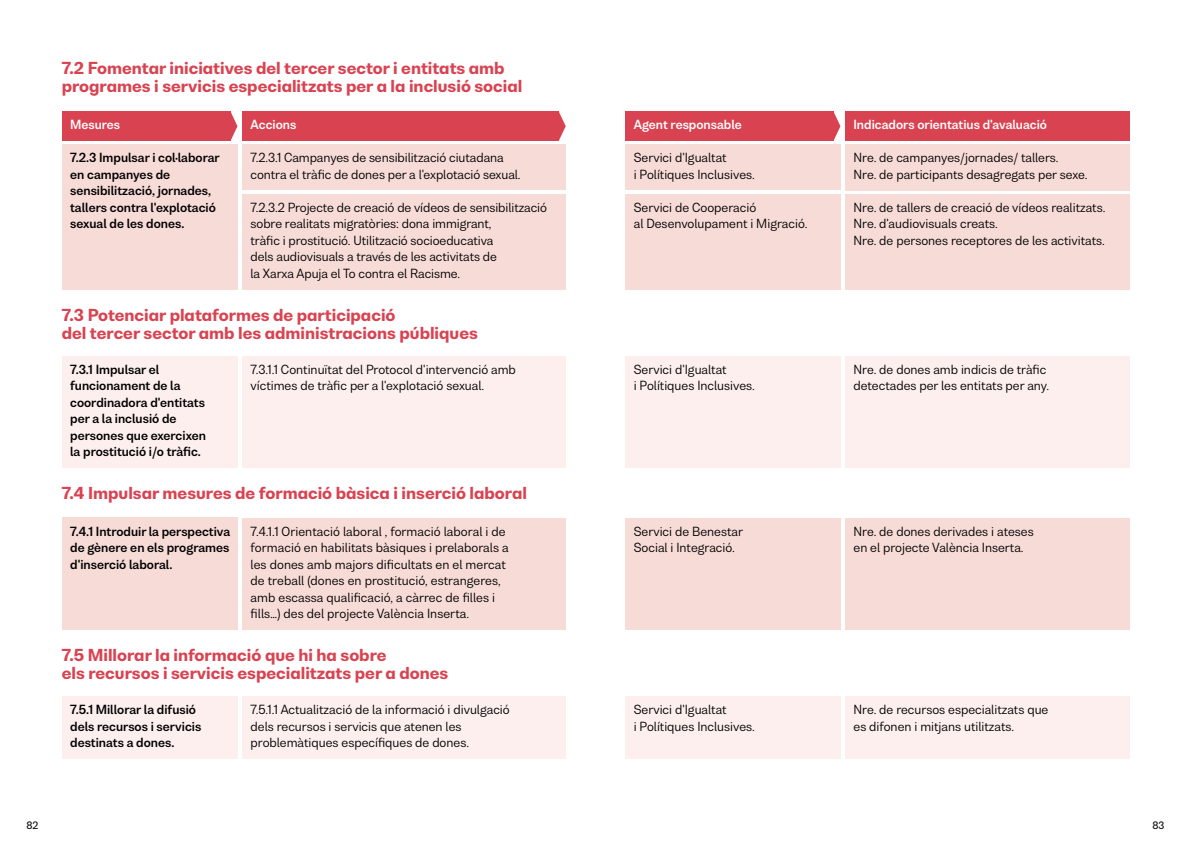
<style>
.page{position:relative;width:1191px;height:851px;background:#fff}
.page>*{position:absolute;margin:0;border:0;box-sizing:border-box;transform-origin:0 0}
.t1{font:800 15.75px/18px "Bw Nista Geometric";color:#d94351}
.t2{font:12px/16.5px "Bw Nista Grotesk";color:#000;scale:.96 1}
.t3{font:700 12px/16.5px "Bw Nista Grotesk";color:#000;scale:.96 1}
.t4{font:700 12px "Bw Nista Grotesk";color:#fff;scale:.96 1}
.t5{font:500 9.75px "Bw Nista Grotesk";color:#000;scale:.96 1}
</style>
<div class="page">
<svg style="left:231px;top:112px;width:6px;height:28px"></svg>
<svg style="left:559px;top:112px;width:7px;height:28px"></svg>
<div style="left:62px;top:112px;width:169px;height:29px;background:#d94351"></div>
<div style="left:242px;top:112px;width:317px;height:29px;background:#d94351"></div>
<svg style="left:833px;top:112px;width:7px;height:29px"></svg>
<div style="left:625px;top:112px;width:208px;height:29px;background:#d94351"></div>
<div style="left:845px;top:112px;width:284px;height:29px;background:#d94351"></div>
<div style="left:625px;top:144px;width:215px;height:46px;background:#f7dbd7"></div>
<div style="left:625px;top:194px;width:215px;height:45px;background:#f7dbd7"></div>
<div style="left:625px;top:227px;width:215px;height:29px;background:#f7dbd7"></div>
<div style="left:625px;top:243px;width:215px;height:29px;background:#f7dbd7"></div>
<div style="left:625px;top:260px;width:215px;height:29px;background:#f7dbd7"></div>
<div style="left:845px;top:144px;width:284px;height:29px;background:#f7dbd7"></div>
<div style="left:845px;top:161px;width:284px;height:29px;background:#f7dbd7"></div>
<div style="left:845px;top:194px;width:284px;height:29px;background:#f7dbd7"></div>
<div style="left:845px;top:210px;width:284px;height:29px;background:#f7dbd7"></div>
<div style="left:845px;top:227px;width:284px;height:29px;background:#f7dbd7"></div>
<div style="left:845px;top:243px;width:284px;height:29px;background:#f7dbd7"></div>
<div style="left:845px;top:260px;width:284px;height:29px;background:#f7dbd7"></div>
<div style="left:62px;top:144px;width:175px;height:95px;background:#f7dbd7"></div>
<div style="left:62px;top:227px;width:175px;height:29px;background:#f7dbd7"></div>
<div style="left:62px;top:243px;width:175px;height:29px;background:#f7dbd7"></div>
<div style="left:62px;top:260px;width:175px;height:29px;background:#f7dbd7"></div>
<div style="left:242px;top:144px;width:324px;height:46px;background:#f7dbd7"></div>
<div style="left:242px;top:194px;width:324px;height:95px;background:#f7dbd7"></div>
<div style="left:625px;top:356px;width:215px;height:45px;background:#fcefed"></div>
<div style="left:625px;top:389px;width:215px;height:29px;background:#fcefed"></div>
<div style="left:625px;top:405px;width:215px;height:29px;background:#fcefed"></div>
<div style="left:625px;top:422px;width:215px;height:29px;background:#fcefed"></div>
<div style="left:625px;top:438px;width:215px;height:29px;background:#fcefed"></div>
<div style="left:625px;top:696px;width:215px;height:46px;background:#fcefed"></div>
<div style="left:625px;top:729px;width:215px;height:29px;background:#fcefed"></div>
<div style="left:845px;top:356px;width:284px;height:45px;background:#fcefed"></div>
<div style="left:845px;top:389px;width:284px;height:29px;background:#fcefed"></div>
<div style="left:845px;top:405px;width:284px;height:29px;background:#fcefed"></div>
<div style="left:845px;top:422px;width:284px;height:29px;background:#fcefed"></div>
<div style="left:845px;top:438px;width:284px;height:29px;background:#fcefed"></div>
<div style="left:845px;top:696px;width:284px;height:46px;background:#fcefed"></div>
<div style="left:845px;top:729px;width:284px;height:29px;background:#fcefed"></div>
<div style="left:62px;top:356px;width:175px;height:111px;background:#fcefed"></div>
<div style="left:62px;top:696px;width:175px;height:62px;background:#fcefed"></div>
<div style="left:242px;top:356px;width:324px;height:45px;background:#fcefed"></div>
<div style="left:242px;top:389px;width:324px;height:29px;background:#fcefed"></div>
<div style="left:242px;top:405px;width:324px;height:29px;background:#fcefed"></div>
<div style="left:242px;top:422px;width:324px;height:29px;background:#fcefed"></div>
<div style="left:242px;top:438px;width:324px;height:29px;background:#fcefed"></div>
<div style="left:242px;top:696px;width:324px;height:62px;background:#fcefed"></div>
<div style="left:625px;top:518px;width:215px;height:45px;background:#f7dbd7"></div>
<div style="left:625px;top:551px;width:215px;height:29px;background:#f7dbd7"></div>
<div style="left:625px;top:567px;width:215px;height:29px;background:#f7dbd7"></div>
<div style="left:625px;top:584px;width:215px;height:29px;background:#f7dbd7"></div>
<div style="left:625px;top:600px;width:215px;height:29px;background:#f7dbd7"></div>
<div style="left:845px;top:518px;width:284px;height:45px;background:#f7dbd7"></div>
<div style="left:845px;top:551px;width:284px;height:29px;background:#f7dbd7"></div>
<div style="left:845px;top:567px;width:284px;height:29px;background:#f7dbd7"></div>
<div style="left:845px;top:584px;width:284px;height:29px;background:#f7dbd7"></div>
<div style="left:845px;top:600px;width:284px;height:29px;background:#f7dbd7"></div>
<div style="left:62px;top:518px;width:175px;height:62px;background:#f7dbd7"></div>
<div style="left:62px;top:567px;width:175px;height:29px;background:#f7dbd7"></div>
<div style="left:62px;top:584px;width:175px;height:29px;background:#f7dbd7"></div>
<div style="left:62px;top:600px;width:175px;height:29px;background:#f7dbd7"></div>
<div style="left:242px;top:518px;width:324px;height:111px;background:#f7dbd7"></div>
<h1 class="t1" style="left:62px;top:59px;width:462px">7.2 Fomentar iniciatives del tercer sector i entitats amb programes i servicis especialitzats per a la inclusió social</h1>
<p class="t4" style="left:70px;top:117px;width:54px">Mesures</p>
<p class="t4" style="left:251px;top:117px;width:49px">Accions</p>
<p class="t4" style="left:634px;top:117px;width:114px">Agent responsable</p>
<p class="t4" style="left:853px;top:117px;width:203px">Indicadors orientatius d'avaluació</p>
<p class="t2" style="left:634px;top:149px;width:128px">Servici d'Igualtat<br>i Polítiques Inclusives.</p>
<p class="t2" style="left:634px;top:199px;width:182px">Servici de Cooperació<br>al Desenvolupament i Migració.</p>
<p class="t3" style="left:70px;top:149px;width:157px">7.2.3 Impulsar i col·laborar en campanyes de sensibilització, jornades, tallers contra l'explotació sexual de les dones.</p>
<p class="t2" style="left:251px;top:149px;width:283px">7.2.3.1 Campanyes de sensibilització ciutadana contra el tràfic de dones per a l'explotació sexual.</p>
<p class="t2" style="left:853px;top:149px;width:245px">Nre. de campanyes/jornades/ tallers.<br>Nre. de participants desagregats per sexe.</p>
<p class="t2" style="left:853px;top:199px;width:264px">Nre. de tallers de creació de vídeos realitzats.<br>Nre. d'audiovisuals creats.<br>Nre. de persones receptores de les activitats.</p>
<p class="t2" style="left:251px;top:199px;width:310px">7.2.3.2 Projecte de creació de vídeos de sensibilització sobre realitats migratòries: dona immigrant,<br>tràfic i prostitució. Utilització socioeducativa<br>dels audiovisuals a través de les activitats de<br>la Xarxa Apuja el To contra el Racisme.</p>
<h1 class="t1" style="left:62px;top:305px;width:418px">7.3 Potenciar plataformes de participació<br>del tercer sector amb les administracions públiques</h1>
<p class="t3" style="left:70px;top:361px;width:143px">7.3.1 Impulsar el funcionament de la coordinadora d'entitats per a la inclusió de persones que exercixen la prostitució i/o tràfic.</p>
<p class="t2" style="left:251px;top:361px;width:278px">7.3.1.1 Continuïtat del Protocol d'intervenció amb víctimes de tràfic per a l'explotació sexual.</p>
<h1 class="t1" style="left:62px;top:484px;width:467px">7.4 Impulsar mesures de formació bàsica i inserció laboral</h1>
<p class="t3" style="left:70px;top:522px;width:168px;text-align:justify">7.4.1 Introduir la perspectiva de gènere en els programes d'inserció laboral.</p>
<p class="t2" style="left:251px;top:522px;width:270px">7.4.1.1 Orientació laboral , formació laboral i de formació en habilitats bàsiques i prelaborals a les dones amb majors dificultats en el mercat de treball (dones en prostitució, estrangeres, amb escassa qualificació, a càrrec de filles i fills…) des del projecte València Inserta.</p>
<h1 class="t1" style="left:62px;top:645px;width:388px">7.5 Millorar la informació que hi ha sobre<br>els recursos i servicis especialitzats per a dones</h1>
<p class="t3" style="left:70px;top:701px;width:138px">7.5.1 Millorar la difusió dels recursos i servicis destinats a dones.</p>
<p class="t2" style="left:251px;top:701px;width:271px">7.5.1.1 Actualització de la informació i divulgació dels recursos i servicis que atenen les problemàtiques específiques de dones.</p>
<p class="t2" style="left:634px;top:361px;width:128px">Servici d'Igualtat<br>i Polítiques Inclusives.</p>
<p class="t2" style="left:853px;top:361px;width:205px">Nre. de dones amb indicis de tràfic detectades per les entitats per any.</p>
<p class="t2" style="left:634px;top:522px;width:115px">Servici de Benestar<br>Social i Integració.</p>
<p class="t2" style="left:853px;top:522px;width:189px">Nre. de dones derivades i ateses en el projecte València Inserta.</p>
<p class="t2" style="left:634px;top:701px;width:128px">Servici d'Igualtat<br>i Polítiques Inclusives.</p>
<p class="t2" style="left:853px;top:701px;width:204px">Nre. de recursos especialitzats que es difonen i mitjans utilitzats.</p>
<p class="t5" style="left:27px;top:818px;width:14px">82</p>
<p class="t5" style="left:1152px;top:818px;width:14px">83</p>
</div>
